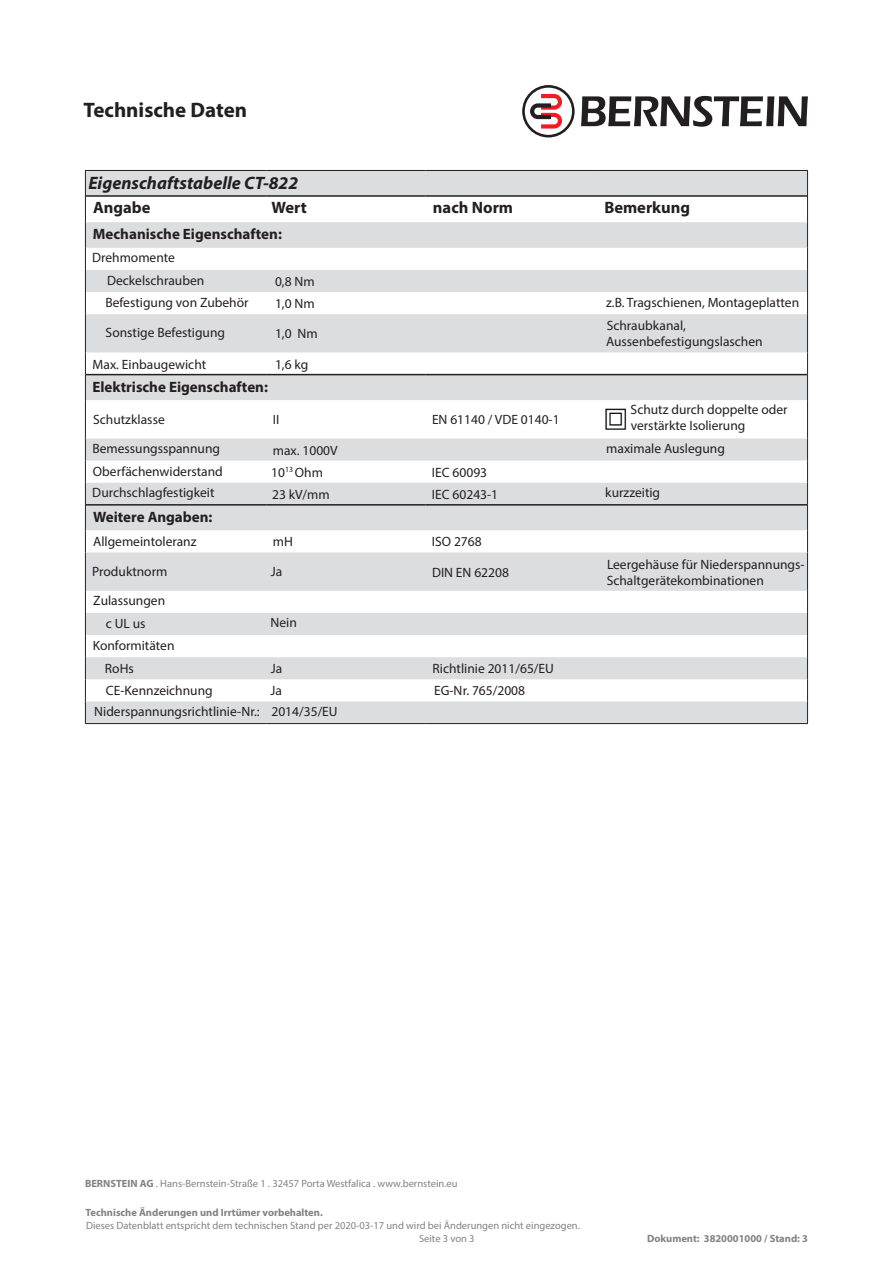
<style>
.page{position:relative;width:893px;height:1263px;background:#fff}
.page>*{position:absolute;margin:0;border:0;box-sizing:border-box;transform-origin:0 0}
.t1{font:700 21px "Myriad Pro";color:#231f20}
.t2{font:italic 700 18px "Myriad Pro";color:#231f20}
.t3{font:700 16.5px "Myriad Pro";color:#231f20}
.t4{font:700 15px "Myriad Pro";color:#231f20}
.t5{font:13.5px/16.2px "Myriad Pro";color:#231f20}
.t6{font:10.5px "Myriad Pro";color:#808285}
.t7{font:700 10.5px "Myriad Pro";color:#808285}
.s1{font-weight:700}
</style>
<div class="page">
<svg style="left:581px;top:96px;width:227px;height:31px"></svg>
<svg style="left:522px;top:85px;width:53px;height:52px"></svg>
<svg style="left:86px;top:171px;width:721px;height:552px"></svg>
<svg style="left:86px;top:222px;width:721px;height:369px;fill:#dcdddf"></svg>
<hr style="left:85px;top:170px;width:181px;height:1px;background:#231f20">
<hr style="left:266px;top:170px;width:159px;height:1px;background:#231f20">
<hr style="left:425px;top:170px;width:170px;height:1px;background:#231f20">
<hr style="left:595px;top:170px;width:213px;height:1px;background:#231f20">
<hr style="left:86px;top:195px;width:180px;height:2px;background:#231f20">
<hr style="left:266px;top:195px;width:159px;height:2px;background:#231f20">
<hr style="left:425px;top:195px;width:170px;height:2px;background:#231f20">
<hr style="left:595px;top:195px;width:212px;height:2px;background:#231f20">
<hr style="left:85px;top:552px;width:1px;height:39px;background:#231f20">
<hr style="left:807px;top:552px;width:1px;height:39px;background:#231f20">
<svg style="left:85px;top:591px;width:1px;height:132px"></svg>
<svg style="left:807px;top:591px;width:1px;height:132px"></svg>
<hr style="left:85px;top:400px;width:1px;height:38px;background:#231f20">
<hr style="left:807px;top:400px;width:1px;height:38px;background:#231f20">
<svg style="left:85px;top:438px;width:1px;height:114px"></svg>
<svg style="left:807px;top:438px;width:1px;height:114px"></svg>
<hr style="left:86px;top:504px;width:180px;height:2px;background:#231f20">
<hr style="left:266px;top:504px;width:159px;height:2px;background:#231f20">
<hr style="left:425px;top:504px;width:170px;height:2px;background:#231f20">
<hr style="left:595px;top:504px;width:212px;height:2px;background:#231f20">
<svg style="left:85px;top:352px;width:1px;height:48px"></svg>
<svg style="left:807px;top:352px;width:1px;height:48px"></svg>
<hr style="left:86px;top:374px;width:180px;height:1px;background:#231f20">
<hr style="left:266px;top:374px;width:159px;height:1px;background:#231f20">
<hr style="left:425px;top:374px;width:170px;height:1px;background:#231f20">
<hr style="left:595px;top:374px;width:212px;height:1px;background:#231f20">
<hr style="left:85px;top:723px;width:181px;height:1px;background:#231f20">
<hr style="left:266px;top:723px;width:159px;height:1px;background:#231f20">
<hr style="left:425px;top:723px;width:170px;height:1px;background:#231f20">
<hr style="left:595px;top:723px;width:213px;height:1px;background:#231f20">
<svg style="left:85px;top:171px;width:1px;height:143px"></svg>
<svg style="left:807px;top:171px;width:1px;height:143px"></svg>
<hr style="left:85px;top:314px;width:1px;height:38px;background:#231f20">
<hr style="left:807px;top:314px;width:1px;height:38px;background:#231f20">
<img style="left:601px;top:405px;width:29px;height:28px">
<p class="t1" style="left:84px;top:97px;width:165px">Technische Daten</p>
<p class="t2" style="left:88px;top:171px;width:211px">Eigenschaftstabelle CT-822</p>
<p class="t3" style="left:93px;top:197px;width:59px">Angabe</p>
<p class="t3" style="left:272px;top:197px;width:37px">Wert</p>
<p class="t3" style="left:433px;top:197px;width:82px">nach Norm</p>
<p class="t3" style="left:604px;top:197px;width:87px">Bemerkung</p>
<p class="t4" style="left:93px;top:225px;width:191px">Mechanische Eigenschaften:</p>
<p class="t5" style="left:92px;top:249px;width:84px">Drehmomente</p>
<p class="t5" style="left:105px;top:294px;width:145px">Befestigung von Zubehör</p>
<p class="t5" style="left:106px;top:324px;width:121px">Sonstige Befestigung</p>
<p class="t5" style="left:93px;top:356px;width:115px">Max. Einbaugewicht</p>
<p class="t5" style="left:107px;top:272px;width:99px">Deckelschrauben</p>
<p class="t5" style="left:275px;top:273px;width:41px">0,8 Nm</p>
<p class="t5" style="left:275px;top:295px;width:41px">1,0 Nm</p>
<p class="t5" style="left:275px;top:326px;width:44px">1,0 Nm</p>
<p class="t5" style="left:275px;top:356px;width:35px">1,6 kg</p>
<p class="t5" style="left:606px;top:294px;width:195px">z.B. Tragschienen, Montageplatten</p>
<p class="t5" style="left:607px;top:317px;width:81px">Schraubkanal,</p>
<p class="t5" style="left:606px;top:333px;width:158px">Aussenbefestigungslaschen</p>
<p class="t4" style="left:92px;top:377px;width:177px">Elektrische Eigenschaften:</p>
<p class="t5" style="left:93px;top:411px;width:73px">Schutzklasse</p>
<p class="t5" style="left:631px;top:401px;width:159px">Schutz durch doppelte oder verstärkte Isolierung</p>
<p class="t5" style="left:92px;top:440px;width:129px">Bemessungsspannung</p>
<p class="t5" style="left:606px;top:440px;width:120px">maximale Auslegung</p>
<p class="t5" style="left:93px;top:463px;width:131px">Oberfächenwiderstand</p>
<p class="t5" style="left:92px;top:485px;width:124px">Durchschlagfestigkeit</p>
<p class="t5" style="left:605px;top:484px;width:56px">kurzzeitig</p>
<p class="t4" style="left:93px;top:507px;width:121px">Weitere Angaben:</p>
<p class="t5" style="left:93px;top:533px;width:105px">Allgemeintoleranz</p>
<p class="t5" style="left:92px;top:563px;width:77px">Produktnorm</p>
<p class="t5" style="left:271px;top:563px;width:13px">Ja</p>
<p class="t5" style="left:607px;top:556px;width:199px">Leergehäuse für Niederspannungs-<br>Schaltgerätekombinationen</p>
<p class="t5" style="left:93px;top:592px;width:73px">Zulassungen</p>
<p class="t5" style="left:106px;top:615px;width:41px">c UL us</p>
<p class="t5" style="left:271px;top:614px;width:28px">Nein</p>
<p class="t5" style="left:93px;top:637px;width:83px">Konformitäten</p>
<p class="t5" style="left:105px;top:660px;width:30px">RoHs</p>
<p class="t5" style="left:271px;top:660px;width:13px">Ja</p>
<p class="t5" style="left:433px;top:660px;width:123px">Richtlinie 2011/65/EU</p>
<p class="t5" style="left:106px;top:682px;width:108px">CE-Kennzeichnung</p>
<p class="t5" style="left:270px;top:682px;width:13px">Ja</p>
<p class="t5" style="left:273px;top:411px;width:8px">II</p>
<p class="t5" style="left:432px;top:411px;width:129px">EN 61140 / VDE 0140-1</p>
<p class="t5" style="left:273px;top:442px;width:66px">max. 1000V</p>
<p class="t5" style="left:271px;top:464px;width:53px">10<sup>13</sup> Ohm</p>
<p class="t5" style="left:432px;top:464px;width:57px">IEC 60093</p>
<p class="t5" style="left:272px;top:486px;width:59px">23 kV/mm</p>
<p class="t5" style="left:432px;top:486px;width:68px">IEC 60243-1</p>
<p class="t5" style="left:273px;top:534px;width:22px">mH</p>
<p class="t5" style="left:432px;top:534px;width:51px">ISO 2768</p>
<p class="t5" style="left:432px;top:564px;width:78px">DIN EN 62208</p>
<p class="t5" style="left:434px;top:682px;width:92px">EG-Nr. 765/2008</p>
<p class="t5" style="left:94px;top:703px;width:167px">Niderspannungsrichtlinie-Nr.:</p>
<p class="t5" style="left:271px;top:703px;width:68px">2014/35/EU</p>
<p class="t6" style="left:85px;top:1177px;width:374px"><span class="s1">BERNSTEIN AG</span> . Hans-Bernstein-Straße 1 . 32457 Porta Westfalica . www.bernstein.eu</p>
<p class="t7" style="left:86px;top:1206px;width:239px">Technische Änderungen und Irrtümer vorbehalten.</p>
<p class="t6" style="left:86px;top:1219px;width:495px">Dieses Datenblatt entspricht dem technischen Stand per 2020-03-17 und wird bei Änderungen nicht eingezogen.</p>
<p class="t6" style="left:419px;top:1232px;width:57px">Seite 3 von 3</p>
<p class="t7" style="left:647px;top:1231px;width:162px">Dokument: 3820001000 / Stand: 3</p>
</div>
